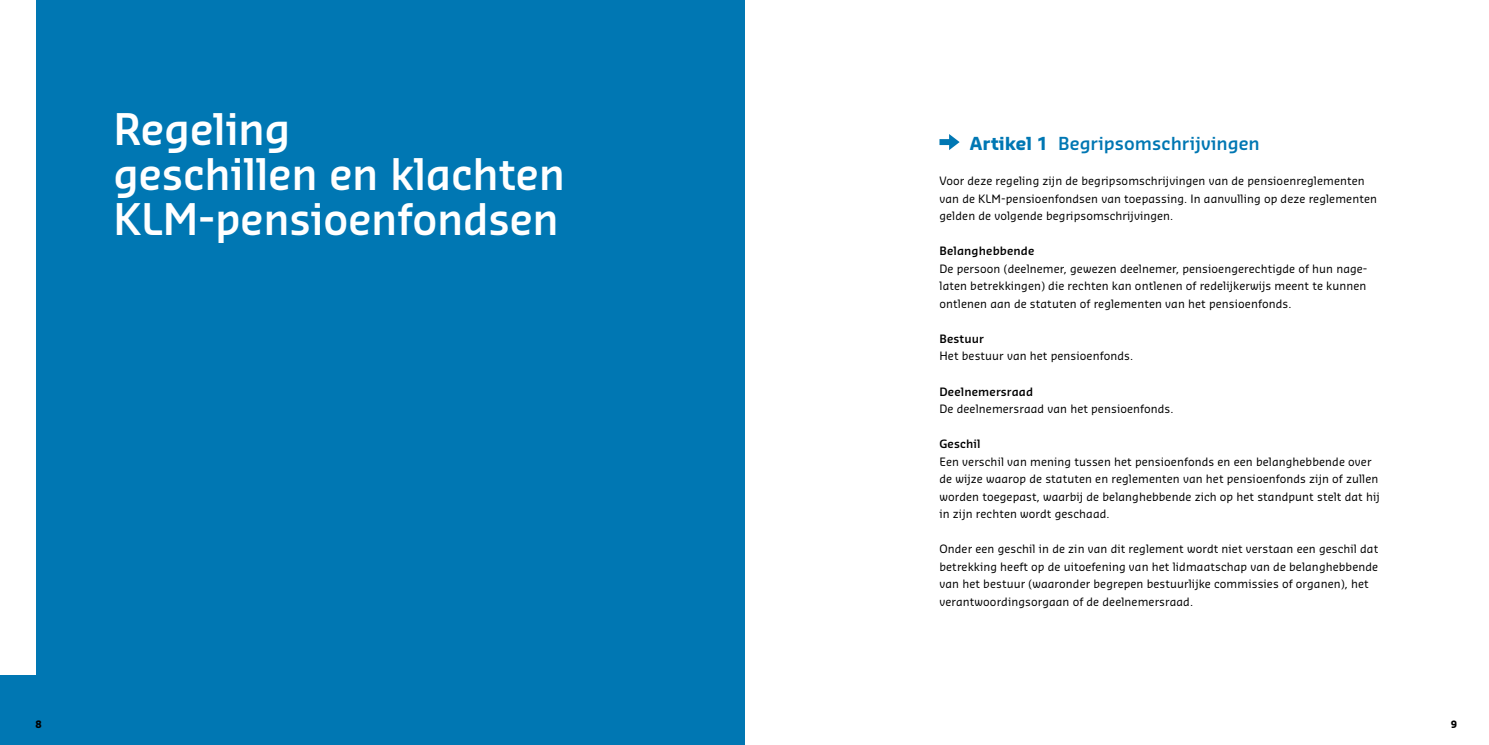
<style>
.page{position:relative;width:1489px;height:745px;background:#fff}
.page>*{position:absolute;margin:0;border:0;box-sizing:border-box;transform-origin:0 0}
.t1{font:600 42.5px/45px "Sansa Std";letter-spacing:-.005em;color:#fff}
.t2{font:600 17.5px "Sansa Std";color:#0077b3}
.t3{font:11.25px/17.5px "Sansa Std";letter-spacing:.01em;color:#000}
.t4{font:600 11.25px "Sansa Std";letter-spacing:.01em;color:#000}
.t5{font:700 10px "Sansa Std";color:#000}
.s1{font-weight:700}
</style>
<div class="page">
<div style="left:0;top:0;width:744px;height:744px;background:#0077b3"></div>
<svg style="left:939px;top:134px;width:20px;height:16px"></svg>
<div style="left:0;top:0;width:35px;height:673px;background:#fff"></div>
<h1 class="t1" style="left:113px;top:105px;width:453px">Regeling<br>geschillen en klachten<br>KLM-pensioenfondsen</h1>
<h2 class="t2" style="left:969px;top:132px;width:292px"><span class="s1">Artikel 1</span> Begripsomschrijvingen</h2>
<p class="t3" style="left:939px;top:172px;width:439px">Voor deze regeling zijn de begripsomschrijvingen van de pensioenreglementen van de KLM-pensioenfondsen van toepassing. In aanvulling op deze reglementen gelden de volgende begripsomschrijvingen.</p>
<p class="t4" style="left:939px;top:243px;width:96px">Belanghebbende</p>
<p class="t3" style="left:939px;top:259px;width:429px;text-align:justify">De persoon (deelnemer, gewezen deelnemer, pensioengerechtigde of hun nage&shy;laten betrekkingen) die rechten kan ontlenen of redelijkerwijs meent te kunnen ontlenen aan de statuten of reglementen van het pensioenfonds.</p>
<p class="t4" style="left:939px;top:331px;width:46px">Bestuur</p>
<p class="t3" style="left:939px;top:347px;width:195px">Het bestuur van het pensioenfonds.</p>
<p class="t4" style="left:939px;top:383px;width:95px">Deelnemersraad</p>
<p class="t3" style="left:939px;top:399px;width:236px">De deelnemersraad van het pensioenfonds.</p>
<p class="t4" style="left:939px;top:436px;width:43px">Geschil</p>
<p class="t3" style="left:939px;top:452px;width:442px">Een verschil van mening tussen het pensioenfonds en een belanghebbende over de wijze waarop de statuten en reglementen van het pensioenfonds zijn of zullen worden toegepast, waarbij de belanghebbende zich op het standpunt stelt dat hij in zijn rechten wordt geschaad.</p>
<p class="t3" style="left:939px;top:539px;width:440px">Onder een geschil in de zin van dit reglement wordt niet verstaan een geschil dat betrekking heeft op de uitoefening van het lidmaatschap van de belanghebbende van het bestuur (waaronder begrepen bestuurlijke commissies of organen), het verantwoordingsorgaan of de deelnemersraad.</p>
<p class="t5" style="left:35px;top:717px;width:8px">8</p>
<p class="t5" style="left:1450px;top:717px;width:8px">9</p>
</div>
